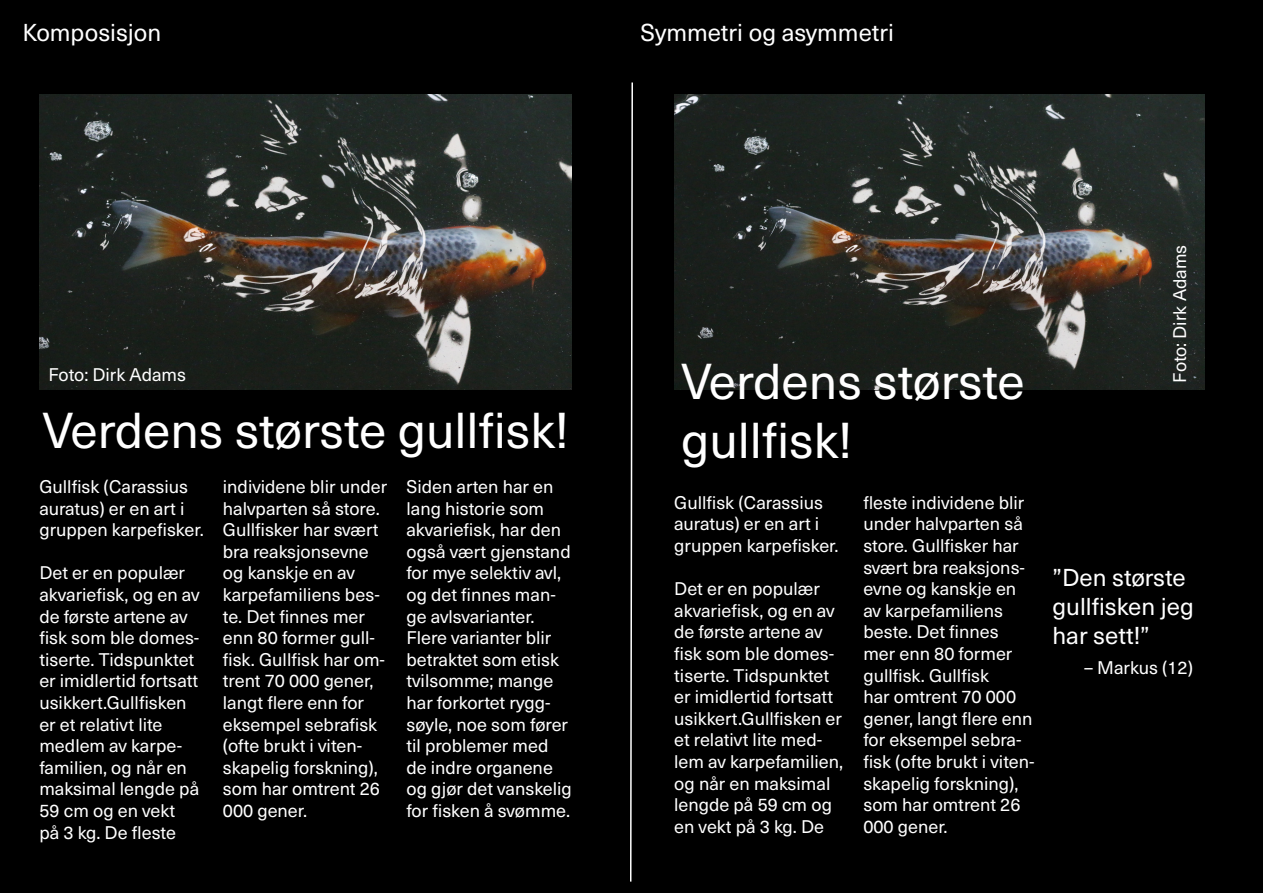
<style>
.page{position:relative;width:1263px;height:893px;background:#000}
.page>*{position:absolute;margin:0;border:0;box-sizing:border-box;transform-origin:0 0}
.Unica_Reg_16{font:49.5px/59.4px "Neue Haas Unica W1 G";color:#fff}
.Unica_Reg_16-2{font:24px/28.8px "Neue Haas Unica W1 G";color:#fff}
.Unica_Reg_12{font:18px/21.6px "Neue Haas Unica W1 G";color:#fff}
</style>
<div class="page">
<img style="left:39px;top:95px;width:533px;height:294px">
<svg style="left:630px;top:82px;width:3px;height:800px"></svg>
<img style="left:674px;top:95px;width:530px;height:294px">
<p class="Unica_Reg_16-2" style="left:22px;top:17px;width:140px">Komposisjon</p>
<p class="Unica_Reg_16-2" style="left:640px;top:17px;width:255px">Symmetri og asymmetri</p>
<p class="Unica_Reg_12" style="left:49px;top:363px;width:139px">Foto: Dirk Adams</p>
<p class="Unica_Reg_16" style="left:43px;top:398px;width:528px">Verdens største gullfisk!</p>
<p class="Unica_Reg_12" style="left:39px;top:475px;width:166px">Gullfisk (Carassius auratus) er en art i gruppen karpefisker.</p>
<p class="Unica_Reg_12" style="left:39px;top:561px;width:162px">Det er en populær akvariefisk, og en av de første artene av fisk som ble domes&shy;tiserte. Tidspunktet er imidlertid fortsatt usikkert.Gullfisken er et relativt lite medlem av karpe&shy;familien, og når en maksimal lengde på<br>59 cm og en vekt på 3 kg. De fleste</p>
<p class="Unica_Reg_12" style="left:223px;top:475px;width:166px">individene blir under halvparten så store.<br>Gullfisker har svært bra reaksjonsevne og kanskje en av karpefamiliens bes&shy;te. Det finnes mer enn 80 former gull&shy;fisk. Gullfisk har om&shy;trent 70 000 gener, langt flere enn for eksempel sebrafisk (ofte brukt i viten&shy;skapelig forskning), som har omtrent 26<br>000 gener.</p>
<p class="Unica_Reg_12" style="left:406px;top:475px;width:167px">Siden arten har en lang historie som akvariefisk, har den også vært gjenstand for mye selektiv avl, og det finnes man&shy;ge avlsvarianter.<br>Flere varianter blir betraktet som etisk tvilsomme; mange har forkortet rygg&shy;søyle, noe som fører til problemer med de indre organene og gjør det vanskelig for fisken å svømme.</p>
<p class="Unica_Reg_16" style="left:681px;top:349px;width:345px">Verdens største gullfisk!</p>
<p class="Unica_Reg_12" style="left:674px;top:491px;width:166px">Gullfisk (Carassius auratus) er en art i gruppen karpefisker.</p>
<p class="Unica_Reg_12" style="left:674px;top:577px;width:170px">Det er en populær akvariefisk, og en av de første artene av fisk som ble domes&shy;tiserte. Tidspunktet er imidlertid fortsatt usikkert.Gullfisken er et relativt lite med&shy;lem av karpefamilien, og når en maksimal lengde på 59 cm og en vekt på 3 kg. De</p>
<p class="Unica_Reg_12" style="left:863px;top:491px;width:173px">fleste individene blir under halvparten så store. Gullfisker har svært bra reaksjons&shy;evne og kanskje en av karpefamiliens beste. Det finnes mer enn 80 former gullfisk. Gullfisk<br>har omtrent 70 000 gener, langt flere enn for eksempel sebra&shy;fisk (ofte brukt i viten&shy;skapelig forskning), som har omtrent 26<br>000 gener.</p>
<p class="Unica_Reg_12" style="left:1168px;top:383px;width:139px;rotate:-90deg">Foto: Dirk Adams</p>
<p class="Unica_Reg_16-2" style="left:1052px;top:562px;width:143px">”Den største gullfisken jeg har sett!”</p>
<p class="Unica_Reg_12" style="left:1084px;top:656px;width:110px">– Markus (12)</p>
</div>
